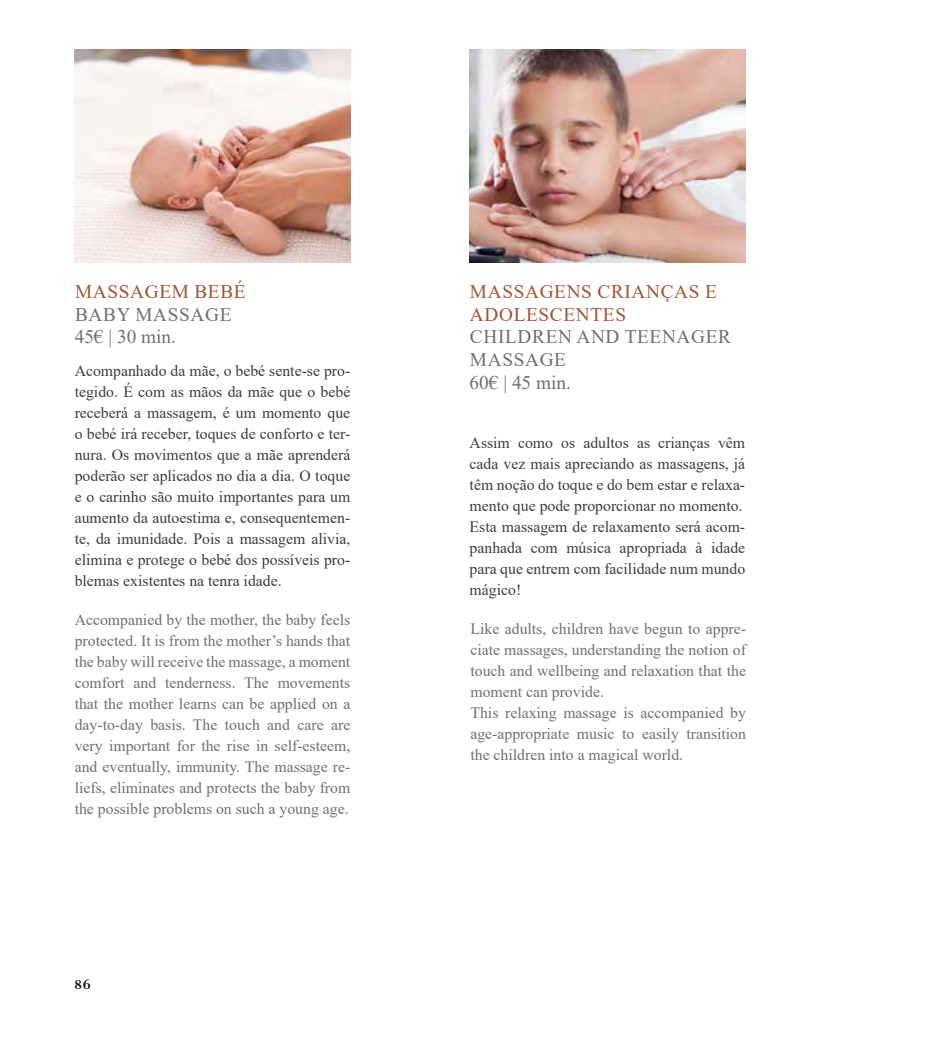
<style>
.page{position:relative;width:943px;height:1042px;background:#fff}
.page>*{position:absolute;margin:0;border:0;box-sizing:border-box;transform-origin:0 0}
.t1{font:19.25px/22.8px "Times New Roman";letter-spacing:.035em;color:#706f6f}
.t2{font:19.25px/22.8px "Times New Roman";letter-spacing:.035em;color:#a35331}
.t3{font:15.75px/21px "Times New Roman";color:#3c3c3b;text-align:justify}
.t4{font:15.75px/21px "Times New Roman";color:#706f6f;text-align:justify}
.t5{font:700 14px "Cammron";color:#000}
</style>
<div class="page">
<img style="left:75px;top:50px;width:275px;height:212px">
<img style="left:469px;top:50px;width:276px;height:212px">
<p class="t2" style="left:75px;top:279px;width:172px">MASSAGEM BEBÉ</p>
<p class="t1" style="left:75px;top:302px;width:158px">BABY MASSAGE<br>45€ | 30 min.</p>
<p class="t3" style="left:75px;top:359px;width:277px">Acompanhado da mãe, o bebé sente-se pro&shy;tegido. É com as mãos da mãe que o bebé receberá a massagem, é um momento que o bebé irá receber, toques de conforto e ter&shy;nura. Os movimentos que a mãe aprenderá poderão ser aplicados no dia a dia. O toque e o carinho são muito importantes para um aumento da autoestima e, consequentemen&shy;te, da imunidade. Pois a massagem alivia, elimina e protege o bebé dos possíveis pro&shy;blemas existentes na tenra idade.</p>
<p class="t4" style="left:75px;top:609px;width:277px">Accompanied by the mother, the baby feels protected. It is from the mother’s hands that the baby will receive the massage, a moment comfort and tenderness. The movements that the mother learns can be applied on a day-to-day basis. The touch and care are very important for the rise in self-esteem, and eventually, immunity. The massage re&shy;liefs, eliminates and protects the baby from the possible problems on such a young age.</p>
<p class="t5" style="left:74px;top:976px;width:18px">86</p>
<p class="t2" style="left:470px;top:279px;width:248px">MASSAGENS CRIANÇAS E<br>ADOLESCENTES</p>
<p class="t1" style="left:469px;top:325px;width:263px">CHILDREN AND TEENAGER<br>MASSAGE<br>60€ | 45 min.</p>
<p class="t3" style="left:469px;top:431px;width:277px;text-align:left">Assim como os adultos as crianças vêm cada vez mais apreciando as massagens, já têm noção do toque e do bem estar e relaxa&shy;mento que pode proporcionar no momento.<br>Esta massagem de relaxamento será acom&shy;panhada com música apropriada à idade para que entrem com facilidade num mundo mágico!</p>
<p class="t4" style="left:470px;top:618px;width:277px;text-align:left">Like adults, children have begun to appre&shy;ciate massages, understanding the notion of touch and wellbeing and relaxation that the moment can provide.<br>This relaxing massage is accompanied by age-appropriate music to easily transition the children into a magical world.</p>
</div>
